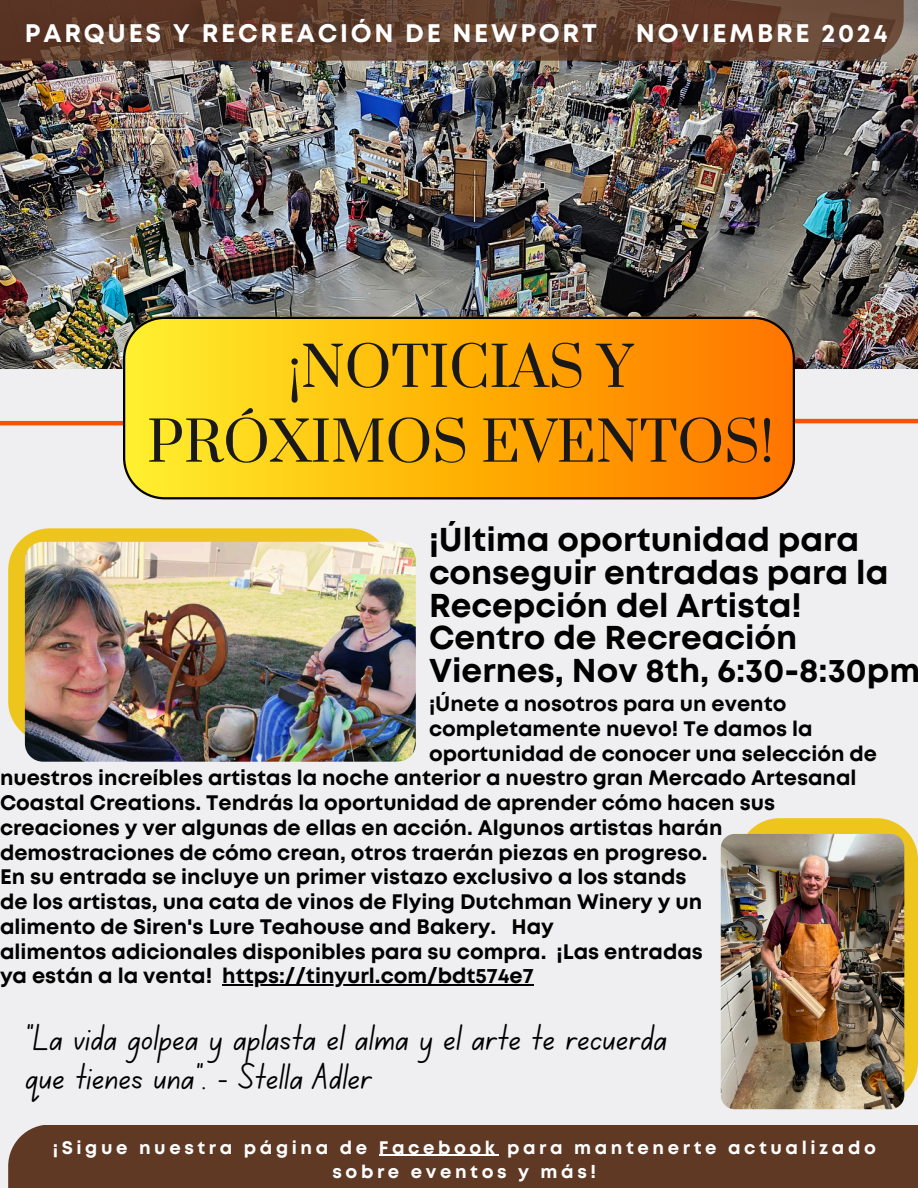
<style>
.page{position:relative;width:918px;height:1188px;background:#efeff1}
.page>*{position:absolute;margin:0;border:0;box-sizing:border-box;transform-origin:0 0}
.t1{font:54px/74.8px "Prata";color:#191919;text-align:center}
.t2{font:37.5px/38.2px "Canva School Font";color:#000}
.t3{font:700 33px/32.7px "Mont";color:#000}
.t4{font:700 25.35px "Mont";letter-spacing:.11em;color:#fff}
.t5{font:700 21px/24.8px "Mont";color:#000}
.t6{font:700 18.15px/24.8px "Mont";letter-spacing:.2em;color:#fff;text-align:center}
</style>
<div class="page">
<img style="left:0;top:0;width:918px;height:369px">
<div style="left:8px;top:1125px;width:910px;height:63px;background:#5f3924"></div>
<svg style="left:0;top:0;width:904px;height:61px;background:#61402f"></svg>
<hr style="left:0;top:421px;width:143px;height:4px;background:#f75302">
<hr style="left:745px;top:419px;width:173px;height:4px;background:#f75302">
<svg style="left:123px;top:317px;width:672px;height:182px;background:#f7ac0e"></svg>
<hr style="left:379px;top:1155px;width:120px;height:1px;background:#fff">
<hr style="left:222px;top:984px;width:312px;height:2px;background:#000">
<div style="left:8px;top:528px;width:382px;height:215px;background:#eec51d;border-radius:42px"></div>
<img style="left:25px;top:542px;width:391px;height:220px;border-radius:18px">
<div style="left:738px;top:818px;width:180px;height:285px;background:#eec51d;border-radius:42px"></div>
<img style="left:721px;top:834px;width:183px;height:275px;border-radius:14px">
<h1 class="t4" style="left:25px;top:24px;width:573px">PARQUES Y RECREACIÓN DE NEWPORT</h1>
<p class="t4" style="left:636px;top:24px;width:253px">NOVIEMBRE 2024</p>
<h4 class="t1" style="left:147px;top:332px;width:629px">¡NOTICIAS Y<br>PRÓXIMOS EVENTOS!</h4>
<h5 class="t3" style="left:429px;top:526px;width:493px">¡Última oportunidad para conseguir entradas para la<br>Recepción del Artista!<br>Centro de Recreación<br>Viernes, Nov 8th, 6:30-8:30pm</h5>
<p class="t5" style="left:429px;top:693px;width:450px">¡Únete a nosotros para un evento completamente nuevo! Te damos la oportunidad de conocer una selección de</p>
<h3 class="t5" style="left:0;top:767px;width:858px">nuestros increíbles artistas la noche anterior a nuestro gran Mercado Artesanal Coastal Creations. Tendrás la oportunidad de aprender cómo hacen sus creaciones y ver algunas de ellas en acción. Algunos artistas harán demostraciones de cómo crean, otros traerán piezas en progreso.<br>En su entrada se incluye un primer vistazo exclusivo a los stands<br>de los artistas, una cata de vinos de Flying Dutchman Winery y un<br>alimento de Siren's Lure Teahouse and Bakery. Hay<br>alimentos adicionales disponibles para su compra. ¡Las entradas<br>ya están a la venta!</h3>
<h5 class="t5" style="left:222px;top:965px;width:313px">https://tinyurl.com/bdt574e7</h5>
<h2 class="t2" style="left:25px;top:1023px;width:644px">"La vida golpea y aplasta el alma y el arte te recuerda que tienes una". - Stella Adler</h2>
<p class="t6" style="left:53px;top:1136px;width:825px">¡Sigue nuestra página de Facebook para mantenerte actualizado sobre eventos y más!</p>
</div>
